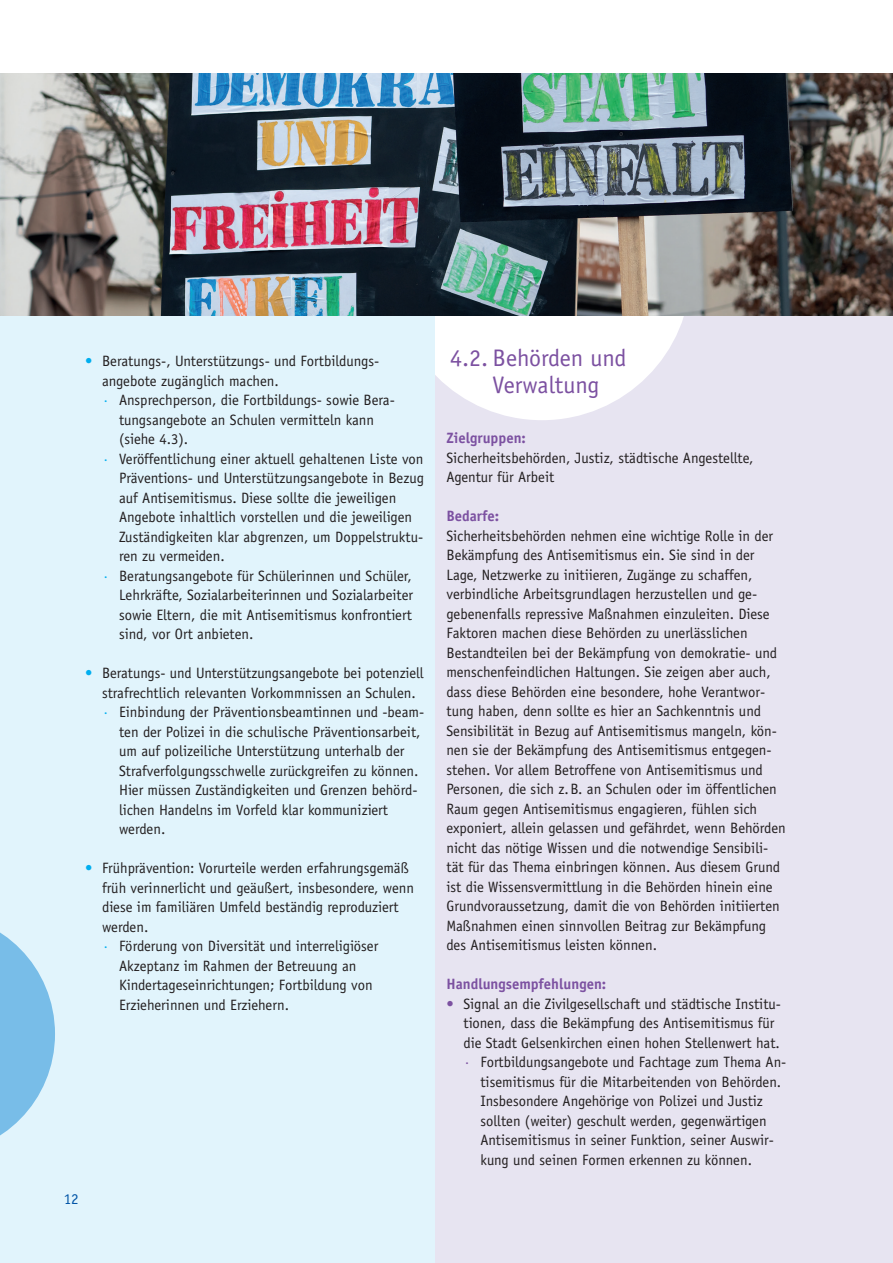
<style>
.page{position:relative;width:893px;height:1263px;background:#fff}
.page>*{position:absolute;margin:0;border:0;box-sizing:border-box;transform-origin:0 0}
.t1{font:24px/27px "Officina Sans Std";color:#7c51a1}
.t2{font:15px/19.5px "Officina Sans Std";color:#231f20}
.t3{font:700 15px "Officina Sans Std";color:#7c51a1}
.t4{font:15px "Officina Sans Std";color:#0154a6}
.s1{color:#00aeef}
.s2{color:#7c51a1}
</style>
<div class="page">
<div style="left:0;top:249px;width:436px;height:1014px;background:#e1f4fc"></div>
<div style="left:436px;top:249px;width:457px;height:1014px;background:#e7e4f1"></div>
<svg style="left:436px;top:316px;width:248px;height:104px"></svg>
<img style="left:0;top:74px;width:893px;height:242px">
<svg style="left:0;top:932px;width:55px;height:204px"></svg>
<p class="t2" style="left:85px;top:351px;width:296px"><span class="s1">•</span> Beratungs-, Unterstützungs- und Fortbildungs-</p>
<p class="t2" style="left:102px;top:371px;width:178px">angebote zugänglich machen.</p>
<p class="t2" style="left:102px;top:390px;width:294px"><span class="s1">·</span> Ansprechperson, die Fortbildungs- sowie Bera-</p>
<p class="t2" style="left:119px;top:410px;width:257px">tungsangebote an Schulen vermitteln kann</p>
<p class="t2" style="left:119px;top:429px;width:71px">(siehe 4.3).</p>
<p class="t2" style="left:102px;top:449px;width:323px"><span class="s1">·</span> Veröffentlichung einer aktuell gehaltenen Liste von</p>
<p class="t2" style="left:119px;top:468px;width:307px">Präventions- und Unterstützungsangebote in Bezug</p>
<p class="t2" style="left:119px;top:488px;width:279px">auf Antisemitismus. Diese sollte die jeweiligen</p>
<p class="t2" style="left:119px;top:507px;width:295px">Angebote inhaltlich vorstellen und die jeweiligen</p>
<p class="t2" style="left:119px;top:527px;width:306px">Zuständigkeiten klar abgrenzen, um Doppelstruktu-</p>
<p class="t2" style="left:119px;top:546px;width:107px">ren zu vermeiden.</p>
<p class="t2" style="left:102px;top:566px;width:311px"><span class="s1">·</span> Beratungsangebote für Schülerinnen und Schüler,</p>
<p class="t2" style="left:119px;top:585px;width:296px">Lehrkräfte, Sozialarbeiterinnen und Sozialarbeiter</p>
<p class="t2" style="left:119px;top:605px;width:294px">sowie Eltern, die mit Antisemitismus konfrontiert</p>
<p class="t2" style="left:119px;top:624px;width:136px">sind, vor Ort anbieten.</p>
<p class="t2" style="left:85px;top:663px;width:340px"><span class="s1">•</span> Beratungs- und Unterstützungsangebote bei potenziell</p>
<p class="t2" style="left:102px;top:683px;width:315px">strafrechtlich relevanten Vorkommnissen an Schulen.</p>
<p class="t2" style="left:102px;top:702px;width:324px"><span class="s1">·</span> Einbindung der Präventionsbeamtinnen und -beam-</p>
<p class="t2" style="left:119px;top:722px;width:303px">ten der Polizei in die schulische Präventionsarbeit,</p>
<p class="t2" style="left:119px;top:741px;width:287px">um auf polizeiliche Unterstützung unterhalb der</p>
<p class="t2" style="left:119px;top:761px;width:301px">Strafverfolgungsschwelle zurückgreifen zu können.</p>
<p class="t2" style="left:119px;top:780px;width:300px">Hier müssen Zuständigkeiten und Grenzen behörd-</p>
<p class="t2" style="left:119px;top:800px;width:271px">lichen Handelns im Vorfeld klar kommuniziert</p>
<p class="t2" style="left:119px;top:819px;width:48px">werden.</p>
<p class="t2" style="left:85px;top:858px;width:325px"><span class="s1">•</span> Frühprävention: Vorurteile werden erfahrungsgemäß</p>
<p class="t2" style="left:102px;top:878px;width:314px">früh verinnerlicht und geäußert, insbesondere, wenn</p>
<p class="t2" style="left:102px;top:897px;width:298px">diese im familiären Umfeld beständig reproduziert</p>
<p class="t2" style="left:102px;top:917px;width:48px">werden.</p>
<p class="t2" style="left:102px;top:936px;width:278px"><span class="s1">·</span> Förderung von Diversität und interreligiöser</p>
<p class="t2" style="left:119px;top:956px;width:239px">Akzeptanz im Rahmen der Betreuung an</p>
<p class="t2" style="left:119px;top:975px;width:255px">Kindertageseinrichtungen; Fortbildung von</p>
<p class="t2" style="left:119px;top:995px;width:171px">Erzieherinnen und Erziehern.</p>
<p class="t4" style="left:64px;top:1190px;width:16px">12</p>
<h1 class="t1" style="left:493px;top:344px;width:135px;text-indent:-43px">4.2. Behörden und<br>Verwaltung</h1>
<p class="t3" style="left:446px;top:429px;width:81px">Zielgruppen:</p>
<p class="t2" style="left:446px;top:448px;width:308px">Sicherheitsbehörden, Justiz, städtische Angestellte,<br>Agentur für Arbeit</p>
<p class="t3" style="left:446px;top:507px;width:54px">Bedarfe:</p>
<p class="t2" style="left:446px;top:526px;width:341px">Sicherheitsbehörden nehmen eine wichtige Rolle in der Bekämpfung des Antisemitismus ein. Sie sind in der Lage, Netzwerke zu initiieren, Zugänge zu schaffen, verbindliche Arbeitsgrundlagen herzustellen und ge&shy;gebenenfalls repressive Maßnahmen einzuleiten. Diese Faktoren machen diese Behörden zu unerlässlichen Bestandteilen bei der Bekämpfung von demokratie- und menschenfeindlichen Haltungen. Sie zeigen aber auch, dass diese Behörden eine besondere, hohe Verantwor&shy;tung haben, denn sollte es hier an Sachkenntnis und Sensibilität in Bezug auf Antisemitismus mangeln, kön&shy;nen sie der Bekämpfung des Antisemitismus entgegen&shy;stehen. Vor allem Betroffene von Antisemitismus und Personen, die sich z.B. an Schulen oder im öffentlichen Raum gegen Antisemitismus engagieren, fühlen sich exponiert, allein gelassen und gefährdet, wenn Behörden nicht das nötige Wissen und die notwendige Sensibili&shy;tät für das Thema einbringen können. Aus diesem Grund ist die Wissensvermittlung in die Behörden hinein eine Grundvoraussetzung, damit die von Behörden initiierten Maßnahmen einen sinnvollen Beitrag zur Bekämpfung des Antisemitismus leisten können.</p>
<p class="t3" style="left:446px;top:975px;width:161px">Handlungsempfehlungen:</p>
<p class="t2" style="left:446px;top:994px;width:336px"><span class="s2">•</span> Signal an die Zivilgesellschaft und städtische Institu-</p>
<p class="t2" style="left:463px;top:1014px;width:312px">tionen, dass die Bekämpfung des Antisemitismus für</p>
<p class="t2" style="left:463px;top:1033px;width:318px">die Stadt Gelsenkirchen einen hohen Stellenwert hat.</p>
<p class="t2" style="left:463px;top:1053px;width:324px"><span class="s2">·</span> Fortbildungsangebote und Fachtage zum Thema An-</p>
<p class="t2" style="left:480px;top:1072px;width:302px">tisemitismus für die Mitarbeitenden von Behörden.</p>
<p class="t2" style="left:480px;top:1092px;width:284px">Insbesondere Angehörige von Polizei und Justiz</p>
<p class="t2" style="left:480px;top:1111px;width:288px">sollten (weiter) geschult werden, gegenwärtigen</p>
<p class="t2" style="left:480px;top:1131px;width:295px">Antisemitismus in seiner Funktion, seiner Auswir-</p>
<p class="t2" style="left:480px;top:1150px;width:273px">kung und seinen Formen erkennen zu können.</p>
</div>
